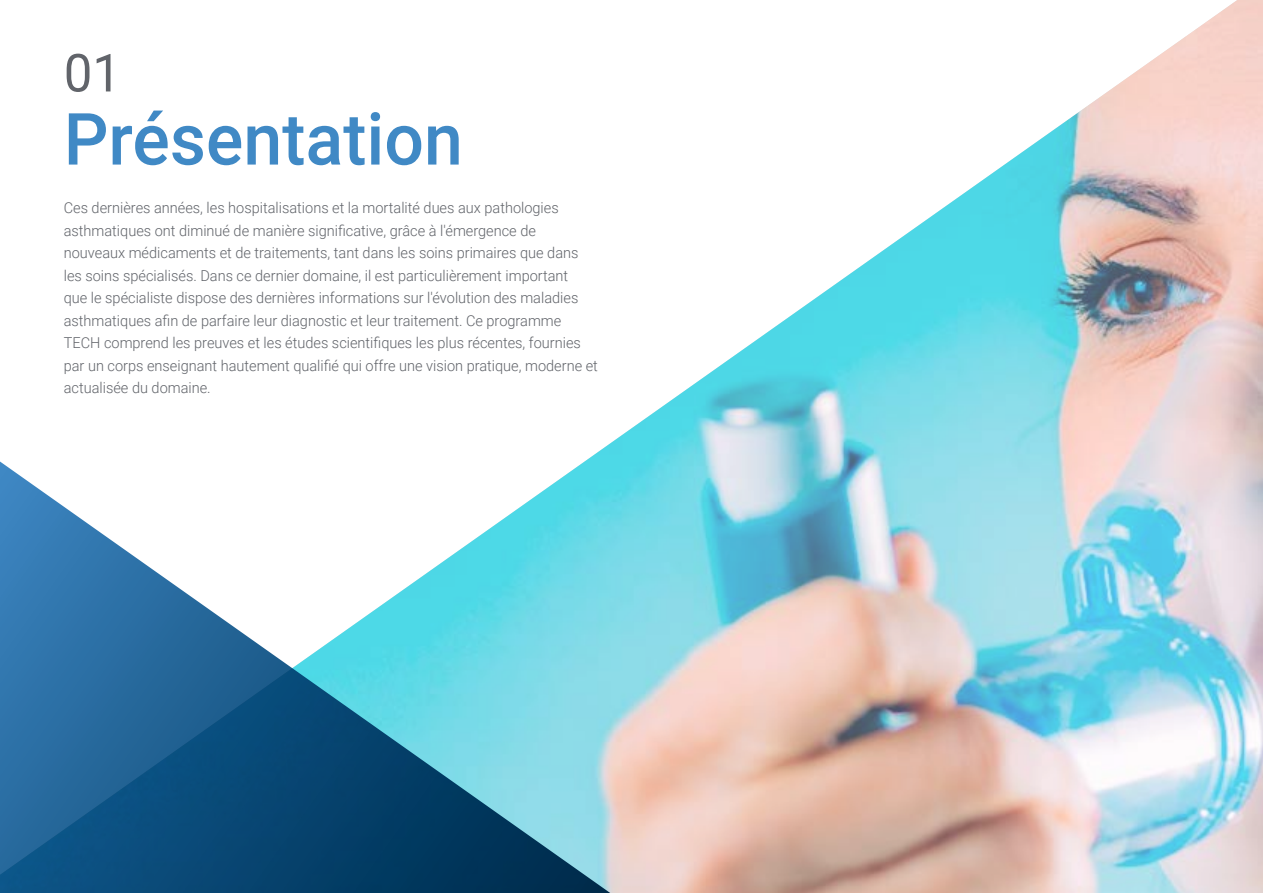
<style>
.page{position:relative;width:1263px;height:893px;background:#fff}
.page>*{position:absolute;margin:0;border:0;box-sizing:border-box;transform-origin:0 0}
.t1{font:500 72px "Roboto";color:#4089c5}
.t2{font:52.5px "Roboto";color:#61646a}
.t3{font:300 15px/22.5px "Roboto";color:#61646a}
</style>
<div class="page">
<img style="left:606px;top:0;width:657px;height:893px">
<svg style="left:0;top:446px;width:640px;height:447px"></svg>
<h2 class="t2" style="left:64px;top:36px;width:59px">01</h2>
<h1 class="t1" style="left:64px;top:89px;width:401px">Présentation</h1>
<p class="t3" style="left:64px;top:196px;width:536px">Ces dernières années, les hospitalisations et la mortalité dues aux pathologies asthmatiques ont diminué de manière significative, grâce à l'émergence de nouveaux médicaments et de traitements, tant dans les soins primaires que dans les soins spécialisés. Dans ce dernier domaine, il est particulièrement important<br>que le spécialiste dispose des dernières informations sur l'évolution des maladies asthmatiques afin de parfaire leur diagnostic et leur traitement. Ce programme TECH comprend les preuves et les études scientifiques les plus récentes, fournies par un corps enseignant hautement qualifié qui offre une vision pratique, moderne et actualisée du domaine.</p>
</div>
